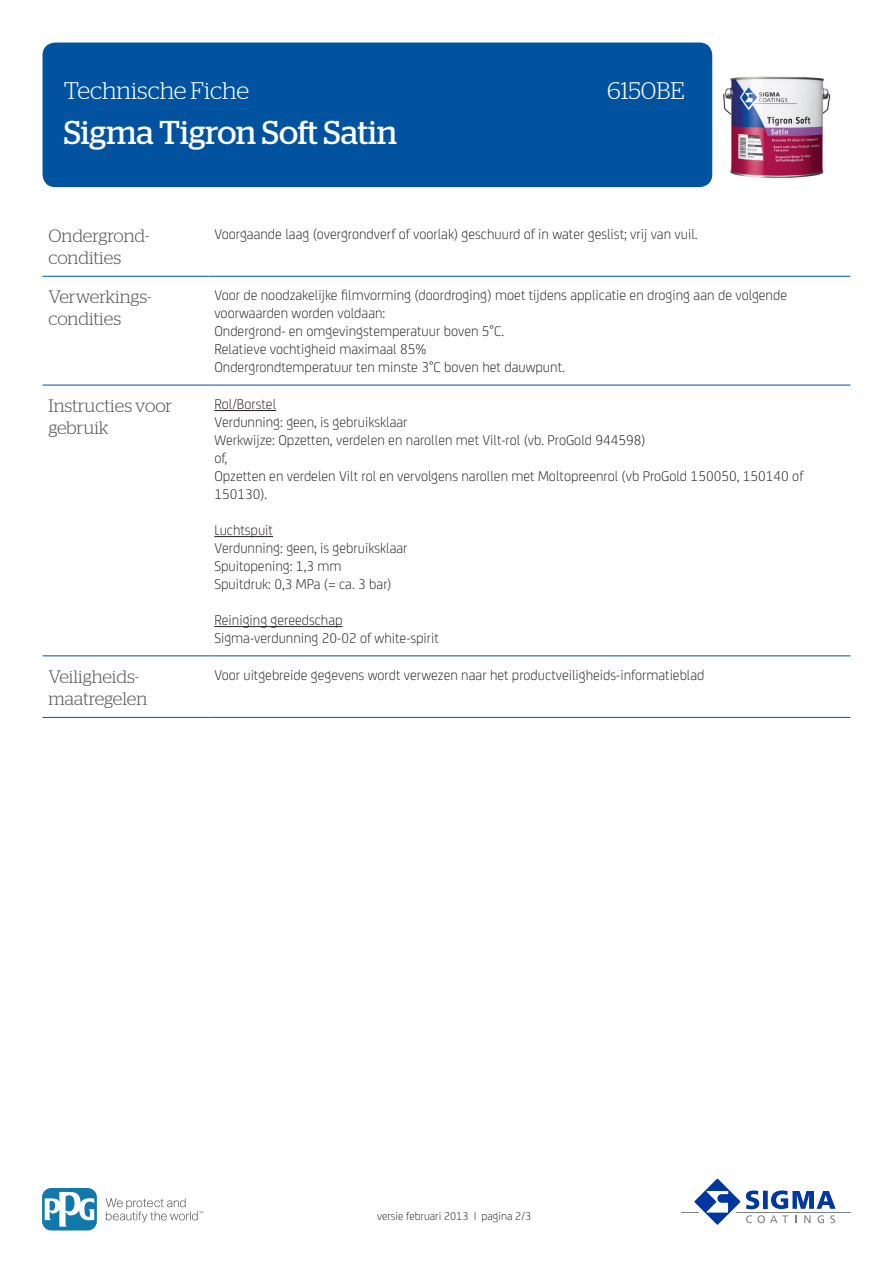
<style>
.page{position:relative;width:893px;height:1263px;background:#fff}
.page>*{position:absolute;margin:0;border:0;box-sizing:border-box;transform-origin:0 0}
.t1{font:33px "Stag";color:#fff}
.t2{font:300 24px "Stag";color:#fff}
.KOP{font:300 18px/21.6px "Stag";letter-spacing:-.005em;color:#57585a}
.BODY{font:300 15px/18px "FS Joey";color:#231f20}
.t3{font:300 12px "FS Joey";color:#231f20}
</style>
<div class="page">
<div style="left:43px;top:43px;width:669px;height:144px;background:#0153a0;border-radius:13px"></div>
<hr style="left:681px;top:1211px;width:169px;height:1px;background:#808285">
<svg style="left:689px;top:1178px;width:147px;height:47px"></svg>
<svg style="left:106px;top:1198px;width:97px;height:24px"></svg>
<svg style="left:43px;top:1188px;width:54px;height:42px"></svg>
<svg style="left:45px;top:1191px;width:49px;height:35px"></svg>
<hr style="left:43px;top:276px;width:165px;height:1px;background:#0153a0">
<hr style="left:208px;top:276px;width:642px;height:1px;background:#0153a0">
<hr style="left:43px;top:385px;width:165px;height:1px;background:#0153a0">
<hr style="left:208px;top:385px;width:642px;height:1px;background:#0153a0">
<hr style="left:43px;top:655px;width:165px;height:1px;background:#0153a0">
<hr style="left:208px;top:655px;width:642px;height:1px;background:#0153a0">
<hr style="left:43px;top:717px;width:165px;height:1px;background:#0153a0">
<hr style="left:208px;top:717px;width:642px;height:1px;background:#0153a0">
<hr style="left:214px;top:410px;width:62px;height:1px;background:#231f20">
<hr style="left:214px;top:536px;width:59px;height:1px;background:#231f20">
<hr style="left:214px;top:626px;width:129px;height:1px;background:#231f20">
<img style="left:723px;top:76px;width:108px;height:102px">
<h2 class="t2" style="left:64px;top:77px;width:187px">Technische Fiche</h2>
<h2 class="t2" style="left:607px;top:77px;width:79px">6150BE</h2>
<h1 class="t1" style="left:64px;top:114px;width:335px">Sigma Tigron Soft Satin</h1>
<p class="KOP" style="left:49px;top:225px;width:102px">Ondergrond&shy;condities</p>
<p class="BODY" style="left:214px;top:224px;width:485px">Voorgaande laag (overgrondverf of voorlak) geschuurd of in water geslist; vrij van vuil.</p>
<p class="KOP" style="left:49px;top:286px;width:104px">Verwerkings&shy;condities</p>
<p class="BODY" style="left:214px;top:285px;width:574px">Voor de noodzakelijke filmvorming (doordroging) moet tijdens applicatie en droging aan de volgende voorwaarden worden voldaan:<br>Ondergrond- en omgevingstemperatuur boven 5°C.<br>Relatieve vochtigheid maximaal 85%<br>Ondergrondtemperatuur ten minste 3°C boven het dauwpunt.</p>
<p class="KOP" style="left:49px;top:395px;width:125px">Instructies voor gebruik</p>
<p class="BODY" style="left:214px;top:394px;width:590px">Rol/Borstel<br>Verdunning: geen, is gebruiksklaar<br>Werkwijze: Opzetten, verdelen en narollen met Vilt-rol (vb. ProGold 944598)<br>of,<br>Opzetten en verdelen Vilt rol en vervolgens narollen met Moltopreenrol (vb ProGold 150050, 150140 of 150130).</p>
<p class="BODY" style="left:214px;top:520px;width:195px">Luchtspuit<br>Verdunning: geen, is gebruiksklaar<br>Spuitopening: 1,3 mm<br>Spuitdruk: 0,3 MPa (= ca. 3 bar)</p>
<p class="BODY" style="left:214px;top:610px;width:226px">Reiniging gereedschap<br>Sigma-verdunning 20-02 of white-spirit</p>
<p class="KOP" style="left:49px;top:666px;width:100px">Veiligheids&shy;maatregelen</p>
<p class="BODY" style="left:214px;top:665px;width:492px">Voor uitgebreide gegevens wordt verwezen naar het productveiligheids-informatieblad</p>
<p class="t3" style="left:377px;top:1208px;width:156px">versie februari 2013 | pagina 2/3</p>
</div>
